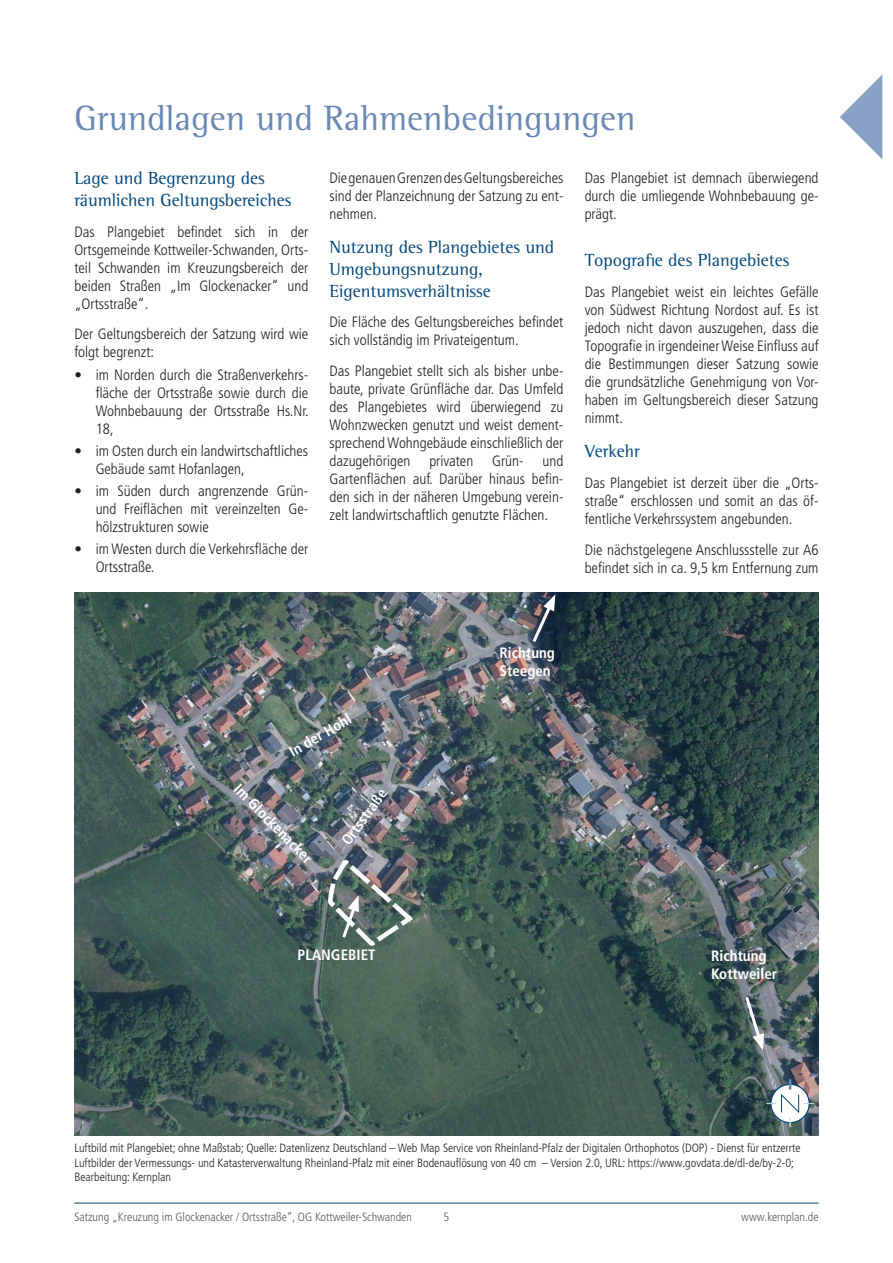
<style>
.page{position:relative;width:893px;height:1263px;background:#fff}
.page>*{position:absolute;margin:0;border:0;box-sizing:border-box;transform-origin:0 0}
.t1{font:36px "Rotis Semi Serif Std";color:#6b89b4}
.t2{font:18px/21.6px "Rotis Semi Serif Std";color:#00467e}
.t3{font:300 condensed 15px/18px "Frutiger LT Pro";color:#231f20;text-align:justify}
.t4{font:700 condensed 15px/18px "Frutiger LT Pro";color:#fff}
.t5{font:300 condensed 12px/14.4px "Frutiger LT Pro";color:#231f20}
.t6{font:300 condensed 12px "Frutiger LT Pro";color:#57585a}
</style>
<div class="page">
<hr style="left:74px;top:1203px;width:745px;height:1px;background:#00467e">
<svg style="left:840px;top:75px;width:42px;height:84px"></svg>
<img style="left:74px;top:592px;width:745px;height:543px">
<svg style="left:743px;top:993px;width:21px;height:57px"></svg>
<svg style="left:767px;top:1080px;width:46px;height:47px"></svg>
<svg style="left:530px;top:594px;width:25px;height:51px"></svg>
<svg style="left:340px;top:895px;width:19px;height:46px"></svg>
<h1 class="t1" style="left:74px;top:96px;width:562px">Grundlagen und Rahmenbedingungen</h1>
<p class="t2" style="left:74px;top:168px;width:219px">Lage und Begrenzung des räumlichen Geltungsbereiches</p>
<p class="t3" style="left:74px;top:223px;width:235px">Das Plangebiet befindet sich in der Ortsgemeinde Kottweiler-Schwanden, Orts&shy;teil Schwanden im Kreuzungsbereich der beiden Straßen „Im Glockenacker“ und „Ortsstraße“.</p>
<p class="t3" style="left:74px;top:325px;width:235px">Der Geltungsbereich der Satzung wird wie folgt begrenzt:</p>
<p class="t3" style="left:96px;top:366px;width:215px;text-indent:-21px">• im Norden durch die Straßenverkehrs&shy;fläche der Ortsstraße sowie durch die Wohnbebauung der Ortsstraße Hs.Nr.<br>18,</p>
<p class="t3" style="left:96px;top:442px;width:214px;text-indent:-21px">• im Osten durch ein landwirtschaftliches<br>Gebäude samt Hofanlagen,</p>
<p class="t3" style="left:96px;top:482px;width:214px;text-indent:-21px">• im Süden durch angrenzende Grün&shy;und Freiflächen mit vereinzelten Ge&shy;hölzstrukturen sowie</p>
<p class="t3" style="left:96px;top:540px;width:214px;text-indent:-21px">• im Westen durch die Verkehrsfläche der<br>Ortsstraße.</p>
<p class="t3" style="left:330px;top:169px;width:235px">Die genauen Grenzen des Geltungsbereiches sind der Planzeichnung der Satzung zu ent&shy;nehmen.</p>
<p class="t2" style="left:330px;top:237px;width:226px">Nutzung des Plangebietes und<br>Umgebungsnutzung,<br>Eigentumsverhältnisse</p>
<p class="t3" style="left:330px;top:313px;width:235px">Die Fläche des Geltungsbereiches befindet sich vollständig im Privateigentum.</p>
<p class="t3" style="left:330px;top:362px;width:235px">Das Plangebiet stellt sich als bisher unbe&shy;baute, private Grünfläche dar. Das Umfeld des Plangebietes wird überwiegend zu Wohnzwecken genutzt und weist dement&shy;sprechend Wohngebäude einschließlich der dazugehörigen</p>
<p class="t3" style="left:330px;top:452px;width:235px;text-indent:213px">und Gartenflächen auf. Darüber hinaus befin&shy;den sich in der näheren Umgebung verein&shy;zelt landwirtschaftlich genutzte Flächen.</p>
<p class="t3" style="left:429px;top:452px;width:45px">privaten</p>
<p class="t3" style="left:492px;top:452px;width:33px">Grün-</p>
<p class="t3" style="left:585px;top:169px;width:235px">Das Plangebiet ist demnach überwiegend durch die umliegende Wohnbebauung ge&shy;prägt.</p>
<p class="t2" style="left:585px;top:249px;width:206px">Topografie des Plangebietes</p>
<p class="t3" style="left:585px;top:283px;width:235px">Das Plangebiet weist ein leichtes Gefälle von Südwest Richtung Nordost auf. Es ist jedoch nicht davon auszugehen, dass die Topografie in irgendeiner Weise Einfluss auf die Bestimmungen dieser Satzung sowie die grundsätzliche Genehmigung von Vor&shy;haben im Geltungsbereich dieser Satzung nimmt.</p>
<p class="t2" style="left:585px;top:441px;width:57px">Verkehr</p>
<p class="t3" style="left:585px;top:474px;width:235px">Das Plangebiet ist derzeit über die „Orts&shy;straße“ erschlossen und somit an das öf&shy;fentliche Verkehrssystem angebunden.</p>
<p class="t3" style="left:585px;top:541px;width:235px">Die nächstgelegene Anschlussstelle zur A6 befindet sich in ca. 9,5 km Entfernung zum</p>
<p class="t4" style="left:286px;top:745px;width:71px;rotate:-30deg">In der Hohl</p>
<p class="t4" style="left:243px;top:780px;width:106px;rotate:45deg">Im Glockenacker</p>
<p class="t4" style="left:338px;top:838px;width:67px;rotate:-54deg">Ortsstraße</p>
<p class="t4" style="left:500px;top:644px;width:57px">Richtung<br>Steegen</p>
<p class="t4" style="left:298px;top:945px;width:79px">PLANGEBIET</p>
<p class="t4" style="left:711px;top:946px;width:67px">Richtung<br>Kottweiler</p>
<p class="t5" style="left:74px;top:1141px;width:728px">Luftbild mit Plangebiet; ohne Maßstab; Quelle: Datenlizenz Deutschland – Web Map Service von Rheinland-Pfalz der Digitalen Orthophotos (DOP) - Dienst für entzerrte<br>Luftbilder der Vermessungs- und Katasterverwaltung Rheinland-Pfalz mit einer Bodenauflösung von 40 cm – Version 2.0, URL: https://www.govdata.de/dl-de/by-2-0;<br>Bearbeitung: Kernplan</p>
<p class="t6" style="left:74px;top:1210px;width:339px">Satzung „Kreuzung im Glockenacker / Ortsstraße“, OG Kottweiler-Schwanden</p>
<p class="t6" style="left:444px;top:1210px;width:7px">5</p>
<p class="t6" style="left:741px;top:1210px;width:79px">www.kernplan.de</p>
</div>
